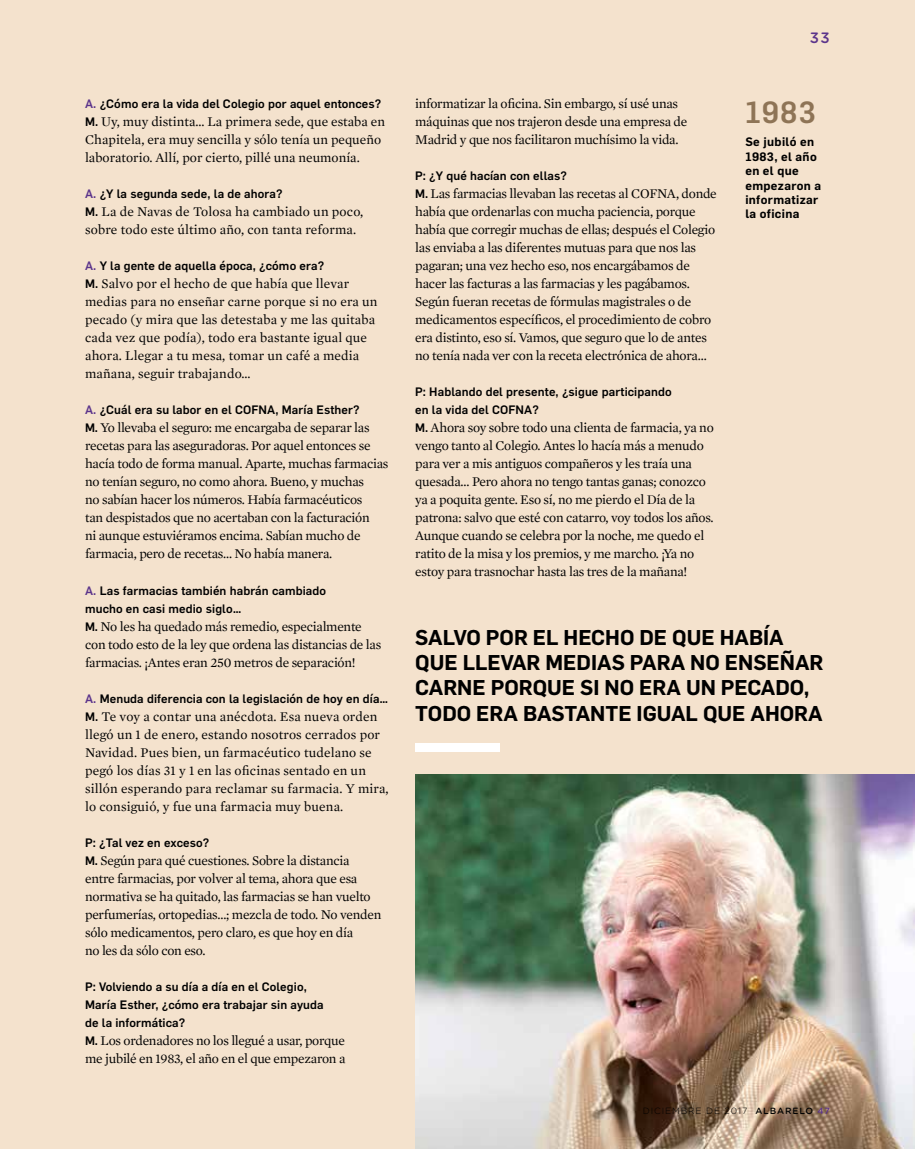
<style>
.page{position:relative;width:915px;height:1149px;background:#fff}
.page>*{position:absolute;margin:0;border:0;box-sizing:border-box;transform-origin:0 0}
.t1{font:500 30px "Flama";color:#8e7456}
.t2{font:600 21px/25.2px "Flama";color:#000}
.t3{font:500 15px "Gotham Rounded";color:#5b348b}
.t4{font:13.5px/18px "Mercury Text G1";letter-spacing:-.02em;color:#000}
.t5{font:13.5px/18px "Mercury Text G1";letter-spacing:.01em;color:#000}
.t6{font:13.5px/18px "Mercury Text G1";color:#000}
.t7{font:500 12px/18px "Flama";letter-spacing:.01em;color:#000}
.t8{font:600 12px/14.4px "Flama";letter-spacing:.03em;color:#000}
.t9{font:300 9px "Gotham Rounded";letter-spacing:.1em;color:#000}
.s1{color:#5b348b}
.s2{font-family:"Flama";font-weight:500;font-size:12px}
.s3{font-weight:500;color:#010202}
.s4{font-weight:500;color:#5b348b}
</style>
<div class="page">
<div style="left:0;top:0;width:914px;height:1148px;background:#f4e2cd"></div>
<img style="left:415px;top:774px;width:499px;height:374px">
<div style="left:415px;top:742px;width:84px;height:9px;background:#fff"></div>
<p class="t7" style="left:85px;top:94px;width:298px"><span class="s1">A.</span> ¿Cómo era la vida del Colegio por aquel entonces?</p>
<p class="t6" style="left:85px;top:113px;width:301px"><span class="s2">M.</span> Uy, muy distinta… La primera sede, que estaba en<br>Chapitela, era muy sencilla y sólo tenía un pequeño laboratorio. Allí, por cierto, pillé una neumonía.</p>
<p class="t7" style="left:85px;top:184px;width:199px"><span class="s1">A.</span> ¿Y la segunda sede, la de ahora?</p>
<p class="t5" style="left:85px;top:203px;width:279px"><span class="s2">M.</span> La de Navas de Tolosa ha cambiado un poco, sobre todo este último año, con tanta reforma.</p>
<p class="t7" style="left:85px;top:256px;width:240px"><span class="s1">A.</span> Y la gente de aquella época, ¿cómo era?</p>
<p class="t5" style="left:85px;top:275px;width:294px"><span class="s2">M.</span> Salvo por el hecho de que había que llevar medias para no enseñar carne porque si no era un pecado (y mira que las detestaba y me las quitaba cada vez que podía), todo era bastante igual que ahora. Llegar a tu mesa, tomar un café a media mañana, seguir trabajando…</p>
<p class="t7" style="left:85px;top:400px;width:276px"><span class="s1">A.</span> ¿Cuál era su labor en el COFNA, María Esther?</p>
<p class="t4" style="left:85px;top:419px;width:305px"><span class="s2">M.</span> Yo llevaba el seguro: me encargaba de separar las recetas para las aseguradoras. Por aquel entonces se hacía todo de forma manual. Aparte, muchas farmacias no tenían seguro, no como ahora. Bueno, y muchas<br>no sabían hacer los números. Había farmacéuticos<br>tan despistados que no acertaban con la facturación<br>ni aunque estuviéramos encima. Sabían mucho de farmacia, pero de recetas… No había manera.</p>
<p class="t7" style="left:85px;top:580px;width:242px"><span class="s1">A.</span> Las farmacias también habrán cambiado mucho en casi medio siglo…</p>
<p class="t4" style="left:85px;top:617px;width:297px"><span class="s2">M.</span> No les ha quedado más remedio, especialmente con todo esto de la ley que ordena las distancias de las farmacias. ¡Antes eran 250 metros de separación!</p>
<p class="t7" style="left:85px;top:688px;width:305px"><span class="s1">A.</span> Menuda diferencia con la legislación de hoy en día…</p>
<p class="t5" style="left:85px;top:707px;width:305px"><span class="s2">M.</span> Te voy a contar una anécdota. Esa nueva orden llegó un 1 de enero, estando nosotros cerrados por Navidad. Pues bien, un farmacéutico tudelano se pegó los días 31 y 1 en las oficinas sentado en un sillón esperando para reclamar su farmacia. Y mira, lo consiguió, y fue una farmacia muy buena.</p>
<p class="t7" style="left:85px;top:832px;width:126px">P: ¿Tal vez en exceso?</p>
<p class="t4" style="left:85px;top:851px;width:297px"><span class="s2">M.</span> Según para qué cuestiones. Sobre la distancia entre farmacias, por volver al tema, ahora que esa normativa se ha quitado, las farmacias se han vuelto perfumerías, ortopedias…; mezcla de todo. No venden sólo medicamentos, pero claro, es que hoy en día<br>no les da sólo con eso.</p>
<p class="t7" style="left:85px;top:976px;width:240px">P: Volviendo a su día a día en el Colegio,<br>María Esther, ¿cómo era trabajar sin ayuda de la informática?</p>
<p class="t4" style="left:85px;top:1031px;width:262px"><span class="s2">M.</span> Los ordenadores no los llegué a usar, porque me jubilé en 1983, el año en el que empezaron a</p>
<p class="t4" style="left:415px;top:95px;width:273px">informatizar la oficina. Sin embargo, sí usé unas máquinas que nos trajeron desde una empresa de<br>Madrid y que nos facilitaron muchísimo la vida.</p>
<p class="t7" style="left:415px;top:166px;width:153px">P: ¿Y qué hacían con ellas?</p>
<p class="t4" style="left:415px;top:185px;width:303px"><span class="s2">M.</span> Las farmacias llevaban las recetas al COFNA, donde había que ordenarlas con mucha paciencia, porque había que corregir muchas de ellas; después el Colegio las enviaba a las diferentes mutuas para que nos las pagaran; una vez hecho eso, nos encargábamos de hacer las facturas a las farmacias y les pagábamos.<br>Según fueran recetas de fórmulas magistrales o de medicamentos específicos, el procedimiento de cobro era distinto, eso sí. Vamos, que seguro que lo de antes no tenía nada ver con la receta electrónica de ahora…</p>
<p class="t7" style="left:415px;top:382px;width:258px">P: Hablando del presente, ¿sigue participando en la vida del COFNA?</p>
<p class="t4" style="left:415px;top:419px;width:300px"><span class="s2">M.</span> Ahora soy sobre todo una clienta de farmacia, ya no vengo tanto al Colegio. Antes lo hacía más a menudo para ver a mis antiguos compañeros y les traía una quesada… Pero ahora no tengo tantas ganas; conozco ya a poquita gente. Eso sí, no me pierdo el Día de la patrona: salvo que esté con catarro, voy todos los años.<br>Aunque cuando se celebra por la noche, me quedo el ratito de la misa y los premios, y me marcho. ¡Ya no estoy para trasnochar hasta las tres de la mañana!</p>
<p class="t3" style="left:809px;top:27px;width:22px">33</p>
<h1 class="t1" style="left:745px;top:91px;width:72px">1983</h1>
<p class="t8" style="left:745px;top:134px;width:77px">Se jubiló en<br>1983, el año en el que empezaron a informatizar la oficina</p>
<h2 class="t2" style="left:415px;top:623px;width:410px">SALVO POR EL HECHO DE QUE HABÍA<br>QUE LLEVAR MEDIAS PARA NO ENSEÑAR<br>CARNE PORQUE SI NO ERA UN PECADO,<br>TODO ERA BASTANTE IGUAL QUE AHORA</h2>
<p class="t9" style="left:642px;top:1104px;width:188px">DICIEMBRE DE 2017 <span class="s3">ALBARELO</span> <span class="s4">47</span></p>
</div>
